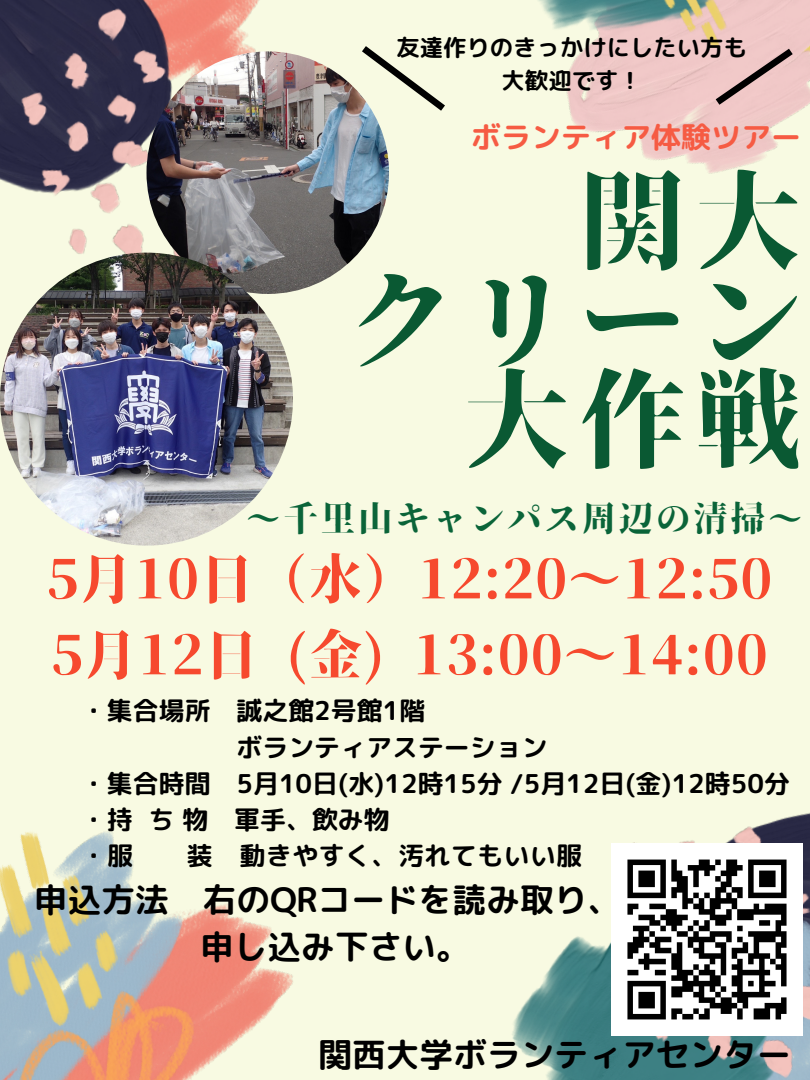
<style>
.page{position:relative;width:810px;height:1080px;background:#f8fae2}
.page>*{position:absolute;margin:0;border:0;box-sizing:border-box;transform-origin:0 0}
.t1{font:108.19px/99.4px "Soukou Mincho";letter-spacing:.07em;color:#0a5933;text-align:right}
.t2{font:54.38px/75.9px "Soukou Mincho";color:#f6492e}
.t3{font:34.81px "Soukou Mincho";letter-spacing:.07em;color:#0a6439}
.t4{font:33.75px/46.9px "rounded mplus 1 p bold";color:#000;text-align:center}
.t5{font:30px "rounded mplus 1 p bold";color:#f65b43}
.t6{font:25.94px "rounded mplus 1 p bold";color:#000}
.t7{font:25.94px "rounded mplus 1 p bold";letter-spacing:.02em;color:#000}
.t8{font:23.38px/32.7px "rounded mplus 1 p bold";color:#000;text-align:center}
</style>
<div class="page">
<img style="left:512px;top:812px;width:298px;height:268px">
<img style="left:538px;top:0;width:272px;height:174px">
<img style="left:0;top:0;width:260px;height:276px">
<img style="left:0;top:831px;width:293px;height:249px">
<img style="left:147px;top:51px;width:242px;height:243px;border-radius:50%">
<img style="left:0;top:253px;width:293px;height:293px;border-radius:50%">
<svg style="left:355px;top:46px;width:90px;height:71px"></svg>
<svg style="left:708px;top:42px;width:92px;height:69px;background:#d9b5b4"></svg>
<img style="left:611px;top:844px;width:192px;height:191px">
<p class="t8" style="left:396px;top:31px;width:352px">友達作りのきっかけにしたい方も大歓迎です！</p>
<p class="t5" style="left:471px;top:116px;width:331px">ボランティア体験ツアー</p>
<h1 class="t1" style="left:347px;top:170px;width:457px">関大<br>クリーン大作戦</h1>
<h3 class="t3" style="left:246px;top:501px;width:554px">～千里山キャンパス周辺の清掃～</h3>
<h2 class="t2" style="left:46px;top:540px;width:728px">5月 10日（水）12:20～12:50<br>5月 12日 (金) 13:00～14:00</h2>
<p class="t6" style="left:81px;top:692px;width:346px">・集合場所 誠之館2号館1階</p>
<p class="t6" style="left:237px;top:729px;width:313px">ボランティアステーション</p>
<p class="t6" style="left:81px;top:765px;width:710px">・集合時間 5月10日(水)12時15分 /5月12日(金)12時50分</p>
<p class="t6" style="left:81px;top:801px;width:310px">・持 ち物 軍手、飲み物</p>
<p class="t6" style="left:81px;top:837px;width:54px">・服</p>
<p class="t7" style="left:187px;top:837px;width:397px">装 動きやすく、汚れてもいい服</p>
<h3 class="t4" style="left:34px;top:876px;width:623px">申込方法 右のQRコードを読み取り、　申し込み下さい。</h3>
<h3 class="t4" style="left:318px;top:1031px;width:474px">関西大学ボランティアセンター</h3>
</div>
